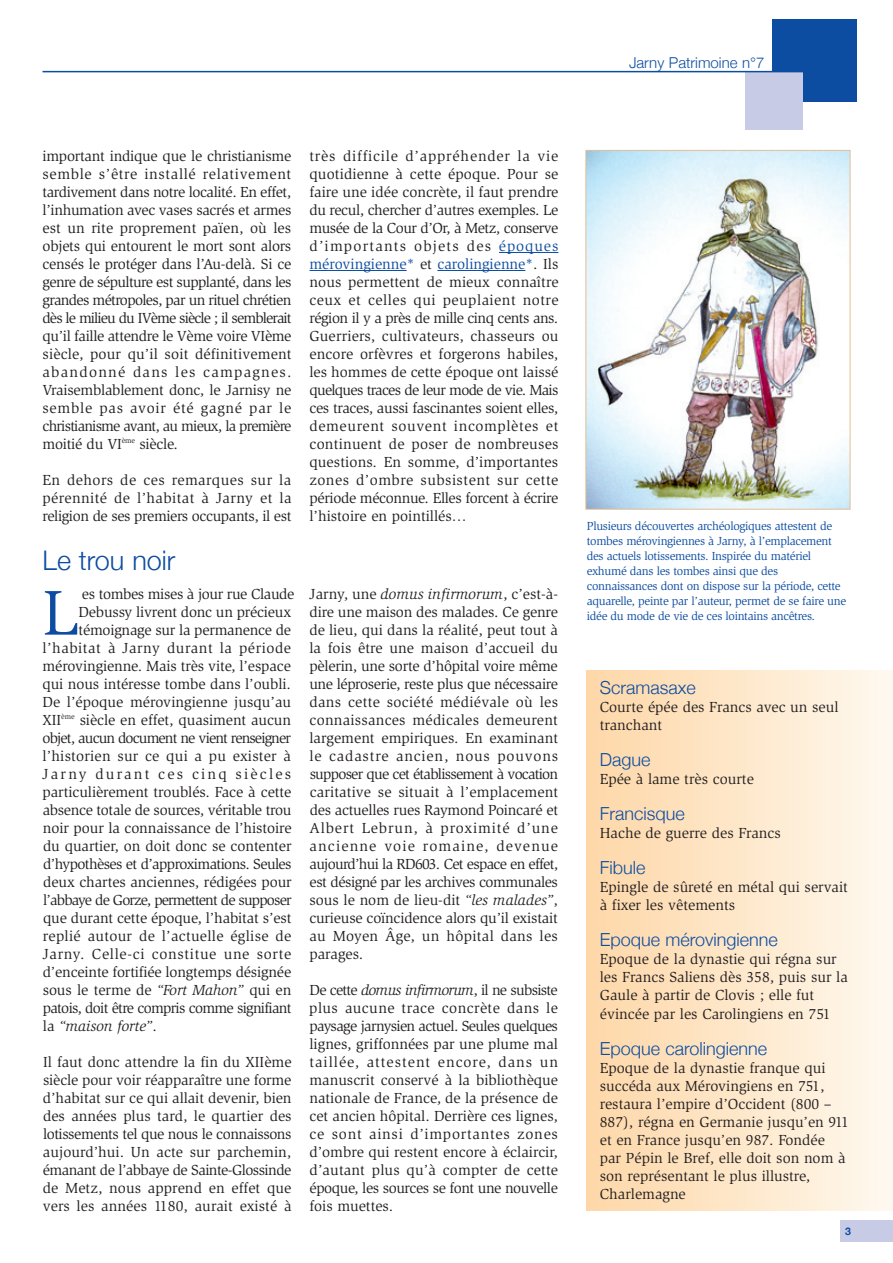
<style>
.page{position:relative;width:893px;height:1263px;background:#fff}
.page>*{position:absolute;margin:0;border:0;box-sizing:border-box;transform-origin:0 0}
.t1{font:64.95px "Slimbach";color:#0d4da1}
.t2{font:300 27px "Helvetica Neue";color:#0d4da1}
.t3{font:300 18px "Helvetica Neue";color:#0d4da1}
.t4{font:15px/18px "Slimbach";letter-spacing:-.005em;color:#231f20;text-align:justify}
.t5{font:15px "Slimbach";letter-spacing:-.055em;color:#231f20}
.t6{font:15px "Slimbach";letter-spacing:-.04em;color:#231f20}
.t7{font:15px "Slimbach";letter-spacing:-.045em;color:#231f20}
.t8{font:15px "Slimbach";letter-spacing:.02em;color:#231f20}
.t9{font:15px "Slimbach";letter-spacing:.045em;color:#231f20}
.t10{font:15px "Slimbach";letter-spacing:.035em;color:#231f20}
.t11{font:15px "Slimbach";letter-spacing:.015em;color:#231f20}
.t12{font:15px "Slimbach";letter-spacing:-.025em;color:#231f20}
.t13{font:15px "Slimbach";letter-spacing:.145em;color:#231f20}
.t14{font:300 15px "Helvetica Neue";color:#0d4da1}
.t15{font:italic 15px "Slimbach";letter-spacing:-.005em;color:#231f20}
.t16{font:12px/15px "Slimbach";letter-spacing:-.025em;color:#0d4da1}
.t17{font:700 10.5px "Helvetica Neue";color:#0d4da1}
.s1{font-style:italic}
.s2{font-style:normal}
.s3{color:#0d4da1}
</style>
<div class="page">
<div style="left:586px;top:671px;width:307px;height:540px;background:linear-gradient(to right,#fed7a7,#fef9ef)"></div>
<div style="left:840px;top:1220px;width:53px;height:22px;background:#c7cbe6"></div>
<div style="left:772px;top:19px;width:84px;height:82px;background:#0d4da1"></div>
<div style="left:745px;top:73px;width:57px;height:57px;background:#c7cbe6"></div>
<hr style="left:43px;top:71px;width:813px;height:1px;background:#0d4da1">
<hr style="left:499px;top:252px;width:59px;height:1px;background:#0d4da1">
<hr style="left:309px;top:270px;width:98px;height:1px;background:#0d4da1">
<hr style="left:437px;top:270px;width:88px;height:1px;background:#0d4da1">
<img style="left:587px;top:152px;width:261px;height:356px">
<div style="left:585px;top:150px;width:265px;height:360px;border:1px solid #e4be95"></div>
<p class="t14" style="left:629px;top:53px;width:137px">Jarny Patrimoine n°7</p>
<p class="t4" style="left:43px;top:148px;width:251px">important indique que le christianisme semble s’être installé relativement tardivement dans notre localité. En effet, l’inhumation avec vases sacrés et armes est un rite proprement païen, où les objets qui entourent le mort sont alors censés le protéger dans l’Au-delà. Si ce genre de sépulture est supplanté, dans les grandes métropoles, par un rituel chrétien dès le milieu du IVème siècle ; il semblerait qu’il faille attendre le Vème voire VIème siècle, pour qu’il soit définitivement abandonné dans les campagnes.<br>Vraisemblablement donc, le Jarnisy ne semble pas avoir été gagné par le christianisme avant, au mieux, la première moitié du VI<sup>ème</sup> siècle.</p>
<p class="t4" style="left:43px;top:472px;width:251px">En dehors de ces remarques sur la pérennité de l’habitat à Jarny et la religion de ses premiers occupants, il est</p>
<h2 class="t2" style="left:43px;top:544px;width:134px">Le trou noir</h2>
<h1 class="t1" style="left:43px;top:588px;width:38px">L</h1>
<p class="t12" style="left:82px;top:588px;width:214px">es tombes mises à jour rue Claude</p>
<p class="t4" style="left:79px;top:604px;width:214px">Debussy livrent donc un précieux</p>
<p class="t4" style="left:79px;top:622px;width:214px">témoignage sur la permanence de</p>
<p class="t10" style="left:43px;top:642px;width:250px">l’habitat à Jarny durant la période</p>
<p class="t4" style="left:43px;top:658px;width:250px">mérovingienne. Mais très vite, l’espace</p>
<p class="t4" style="left:42px;top:676px;width:250px">qui nous intéresse tombe dans l’oubli.</p>
<p class="t4" style="left:43px;top:694px;width:250px">De l’époque mérovingienne jusqu’au</p>
<p class="t4" style="left:43px;top:712px;width:250px">XII<sup>ème</sup> siècle en effet, quasiment aucun</p>
<p class="t5" style="left:43px;top:732px;width:250px">objet, aucun document ne vient renseigner</p>
<p class="t11" style="left:42px;top:750px;width:250px">l’historien sur ce qui a pu exister à</p>
<p class="t13" style="left:43px;top:768px;width:250px">Jarny durant ces cinq siècles</p>
<p class="t4" style="left:43px;top:784px;width:250px">particulièrement troublés. Face à cette</p>
<p class="t4" style="left:43px;top:802px;width:250px">absence totale de sources, véritable trou</p>
<p class="t4" style="left:43px;top:820px;width:250px">noir pour la connaissance de l’histoire</p>
<p class="t4" style="left:43px;top:838px;width:250px">du quartier, on doit donc se contenter</p>
<p class="t6" style="left:43px;top:858px;width:250px">d’hypothèses et d’approximations. Seules</p>
<p class="t4" style="left:43px;top:874px;width:250px">deux chartes anciennes, rédigées pour</p>
<p class="t5" style="left:43px;top:894px;width:250px">l’abbaye de Gorze, permettent de supposer</p>
<p class="t4" style="left:43px;top:910px;width:250px">que durant cette époque, l’habitat s’est</p>
<p class="t8" style="left:43px;top:930px;width:250px">replié autour de l’actuelle église de</p>
<p class="t9" style="left:43px;top:948px;width:250px">Jarny. Celle-ci constitue une sorte</p>
<p class="t4" style="left:43px;top:964px;width:250px">d’enceinte fortifiée longtemps désignée</p>
<p class="t4" style="left:43px;top:982px;width:250px">sous le terme de <span class="s1">“Fort Mahon”</span> qui en</p>
<p class="t7" style="left:43px;top:1002px;width:250px">patois, doit être compris comme signifiant</p>
<p class="t15" style="left:43px;top:1020px;width:115px"><span class="s2">la</span> “maison forte”<span class="s2">.</span></p>
<p class="t4" style="left:43px;top:1054px;width:250px">Il faut donc attendre la fin du XIIème siècle pour voir réapparaître une forme d’habitat sur ce qui allait devenir, bien des années plus tard, le quartier des lotissements tel que nous le connaissons aujourd’hui. Un acte sur parchemin, émanant de l’abbaye de Sainte-Glossinde de Metz, nous apprend en effet que vers les années 1180, aurait existé à</p>
<p class="t4" style="left:309px;top:148px;width:251px">très difficile d’appréhender la vie quotidienne à cette époque. Pour se faire une idée concrète, il faut prendre du recul, chercher d’autres exemples. Le musée de la Cour d’Or, à Metz, conserve d’importants objets des <span class="s3">époques mérovingienne*</span> et <span class="s3">carolingienne*</span>. Ils nous permettent de mieux connaître ceux et celles qui peuplaient notre région il y a près de mille cinq cents ans.<br>Guerriers, cultivateurs, chasseurs ou encore orfèvres et forgerons habiles, les hommes de cette époque ont laissé quelques traces de leur mode de vie. Mais ces traces, aussi fascinantes soient elles, demeurent souvent incomplètes et continuent de poser de nombreuses questions. En somme, d’importantes zones d’ombre subsistent sur cette période méconnue. Elles forcent à écrire l’histoire en pointillés…</p>
<p class="t4" style="left:309px;top:586px;width:250px">Jarny, une <span class="s1">domus infirmorum</span>, c’est-à&shy;dire une maison des malades. Ce genre de lieu, qui dans la réalité, peut tout à la fois être une maison d’accueil du pèlerin, une sorte d’hôpital voire même une léproserie, reste plus que nécessaire dans cette société médiévale où les connaissances médicales demeurent largement empiriques. En examinant le cadastre ancien, nous pouvons supposer que cet établissement à vocation caritative se situait à l’emplacement des actuelles rues Raymond Poincaré et Albert Lebrun, à proximité d’une ancienne voie romaine, devenue aujourd’hui la RD603. Cet espace en effet, est désigné par les archives communales sous le nom de lieu-dit <span class="s1">“les malades”</span>, curieuse coïncidence alors qu’il existait au Moyen Âge, un hôpital dans les parages.</p>
<p class="t4" style="left:309px;top:982px;width:250px">De cette <span class="s1">domus infirmorum</span>, il ne subsiste plus aucune trace concrète dans le paysage jarnysien actuel. Seules quelques lignes, griffonnées par une plume mal taillée, attestent encore, dans un manuscrit conservé à la bibliothèque nationale de France, de la présence de cet ancien hôpital. Derrière ces lignes, ce sont ainsi d’importantes zones d’ombre qui restent encore à éclaircir, d’autant plus qu’à compter de cette époque, les sources se font une nouvelle fois muettes.</p>
<p class="t16" style="left:587px;top:519px;width:261px">Plusieurs découvertes archéologiques attestent de tombes mérovingiennes à Jarny, à l’emplacement des actuels lotissements. Inspirée du matériel exhumé dans les tombes ainsi que des connaissances dont on dispose sur la période, cette aquarelle, peinte par l’auteur, permet de se faire une idée du mode de vie de ces lointains ancêtres.</p>
<p class="t3" style="left:600px;top:677px;width:98px">Scramasaxe</p>
<p class="t4" style="left:600px;top:699px;width:240px">Courte épée des Francs avec un seul tranchant</p>
<p class="t3" style="left:600px;top:749px;width:52px">Dague</p>
<p class="t4" style="left:600px;top:771px;width:156px">Epée à lame très courte</p>
<p class="t3" style="left:600px;top:803px;width:87px">Francisque</p>
<p class="t4" style="left:600px;top:825px;width:183px">Hache de guerre des Francs</p>
<p class="t3" style="left:600px;top:857px;width:47px">Fibule</p>
<p class="t4" style="left:600px;top:879px;width:250px">Epingle de sûreté en métal qui servait à fixer les vêtements</p>
<p class="t3" style="left:600px;top:929px;width:179px">Epoque mérovingienne</p>
<p class="t4" style="left:600px;top:951px;width:250px;text-align:left">Epoque de la dynastie qui régna sur les Francs Saliens dès 358, puis sur la Gaule à partir de Clovis ; elle fut évincée par les Carolingiens en 751</p>
<p class="t3" style="left:600px;top:1037px;width:169px">Epoque carolingienne</p>
<p class="t4" style="left:600px;top:1059px;width:251px;text-align:left">Epoque de la dynastie franque qui succéda aux Mérovingiens en 751, restaura l’empire d’Occident (800 –<br>887), régna en Germanie jusqu’en 911 et en France jusqu’en 987. Fondée par Pépin le Bref, elle doit son nom à son représentant le plus illustre,<br>Charlemagne</p>
<p class="t17" style="left:845px;top:1225px;width:7px">3</p>
</div>
